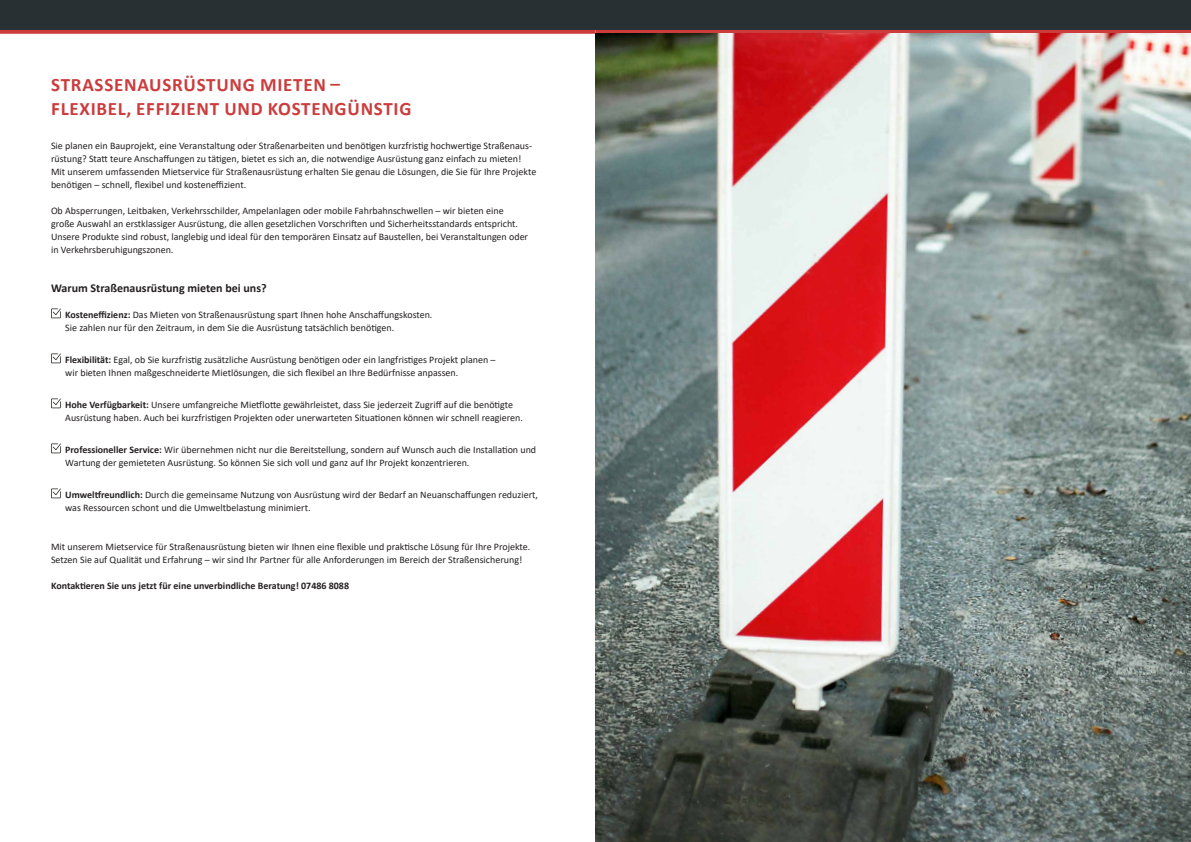
<style>
.page{position:relative;width:1191px;height:842px;background:#fff}
.page>*{position:absolute;margin:0;border:0;box-sizing:border-box;transform-origin:0 0}
.t1{font:700 19px/24px "Calibri";letter-spacing:.04em;color:#cc3c3d}
.t2{font:700 12px "Calibri";color:#231f20}
.t3{font:10px/13px "Calibri";color:#231f20}
.t4{font:700 10px "Calibri";color:#231f20}
.s1{font-weight:700}
</style>
<div class="page">
<svg style="left:0;top:30px;width:595px;height:4px;background:#ce4748"></svg>
<div style="left:0;top:0;width:598px;height:30px;background:#293034"></div>
<svg style="left:51px;top:308px;width:10px;height:10px"></svg>
<svg style="left:51px;top:353px;width:10px;height:10px"></svg>
<svg style="left:51px;top:398px;width:10px;height:10px"></svg>
<svg style="left:51px;top:443px;width:10px;height:10px"></svg>
<svg style="left:51px;top:488px;width:10px;height:10px"></svg>
<svg style="left:595px;top:30px;width:596px;height:4px;background:#c34a4a"></svg>
<div style="left:595px;top:0;width:596px;height:30px;background:#293034"></div>
<img style="left:595px;top:34px;width:596px;height:808px">
<h1 class="t1" style="left:51px;top:72px;width:362px">STRASSENAUSRÜSTUNG MIETEN –<br>FLEXIBEL, EFFIZIENT UND KOSTENGÜNSTIG</h1>
<p class="t3" style="left:51px;top:139px;width:487px">Sie planen ein Bauprojekt, eine Veranstaltung oder Straßenarbeiten und benötigen kurzfristig hochwertige Straßenaus&shy;rüstung? Statt teure Anschaffungen zu tätigen, bietet es sich an, die notwendige Ausrüstung ganz einfach zu mieten!<br>Mit unserem umfassenden Mietservice für Straßenausrüstung erhalten Sie genau die Lösungen, die Sie für Ihre Projekte benötigen – schnell, flexibel und kosteneffizient.</p>
<p class="t3" style="left:51px;top:204px;width:478px">Ob Absperrungen, Leitbaken, Verkehrsschilder, Ampelanlagen oder mobile Fahrbahnschwellen – wir bieten eine große Auswahl an erstklassiger Ausrüstung, die allen gesetzlichen Vorschriften und Sicherheitsstandards entspricht.<br>Unsere Produkte sind robust, langlebig und ideal für den temporären Einsatz auf Baustellen, bei Veranstaltungen oder in Verkehrsberuhigungszonen.</p>
<p class="t2" style="left:51px;top:280px;width:217px">Warum Straßenausrüstung mieten bei uns?</p>
<p class="t3" style="left:65px;top:308px;width:369px"><span class="s1">Kosteneffizienz:</span> Das Mieten von Straßenausrüstung spart Ihnen hohe Anschaffungskosten.<br>Sie zahlen nur für den Zeitraum, in dem Sie die Ausrüstung tatsächlich benötigen.</p>
<p class="t3" style="left:65px;top:353px;width:432px"><span class="s1">Flexibilität:</span> Egal, ob Sie kurzfristig zusätzliche Ausrüstung benötigen oder ein langfristiges Projekt planen – wir bieten Ihnen maßgeschneiderte Mietlösungen, die sich flexibel an Ihre Bedürfnisse anpassen.</p>
<p class="t3" style="left:65px;top:398px;width:459px"><span class="s1">Hohe Verfügbarkeit:</span> Unsere umfangreiche Mietflotte gewährleistet, dass Sie jederzeit Zugriff auf die benötigte<br>Ausrüstung haben. Auch bei kurzfristigen Projekten oder unerwarteten Situationen können wir schnell reagieren.</p>
<p class="t3" style="left:65px;top:443px;width:472px"><span class="s1">Professioneller Service:</span> Wir übernehmen nicht nur die Bereitstellung, sondern auf Wunsch auch die Installation und<br>Wartung der gemieteten Ausrüstung. So können Sie sich voll und ganz auf Ihr Projekt konzentrieren.</p>
<p class="t3" style="left:65px;top:488px;width:474px"><span class="s1">Umweltfreundlich:</span> Durch die gemeinsame Nutzung von Ausrüstung wird der Bedarf an Neuanschaffungen reduziert, was Ressourcen schont und die Umweltbelastung minimiert.</p>
<p class="t3" style="left:51px;top:540px;width:481px">Mit unserem Mietservice für Straßenausrüstung bieten wir Ihnen eine flexible und praktische Lösung für Ihre Projekte.<br>Setzen Sie auf Qualität und Erfahrung – wir sind Ihr Partner für alle Anforderungen im Bereich der Straßensicherung!</p>
<p class="t4" style="left:51px;top:579px;width:299px">Kontaktieren Sie uns jetzt für eine unverbindliche Beratung! 07486 8088</p>
</div>
